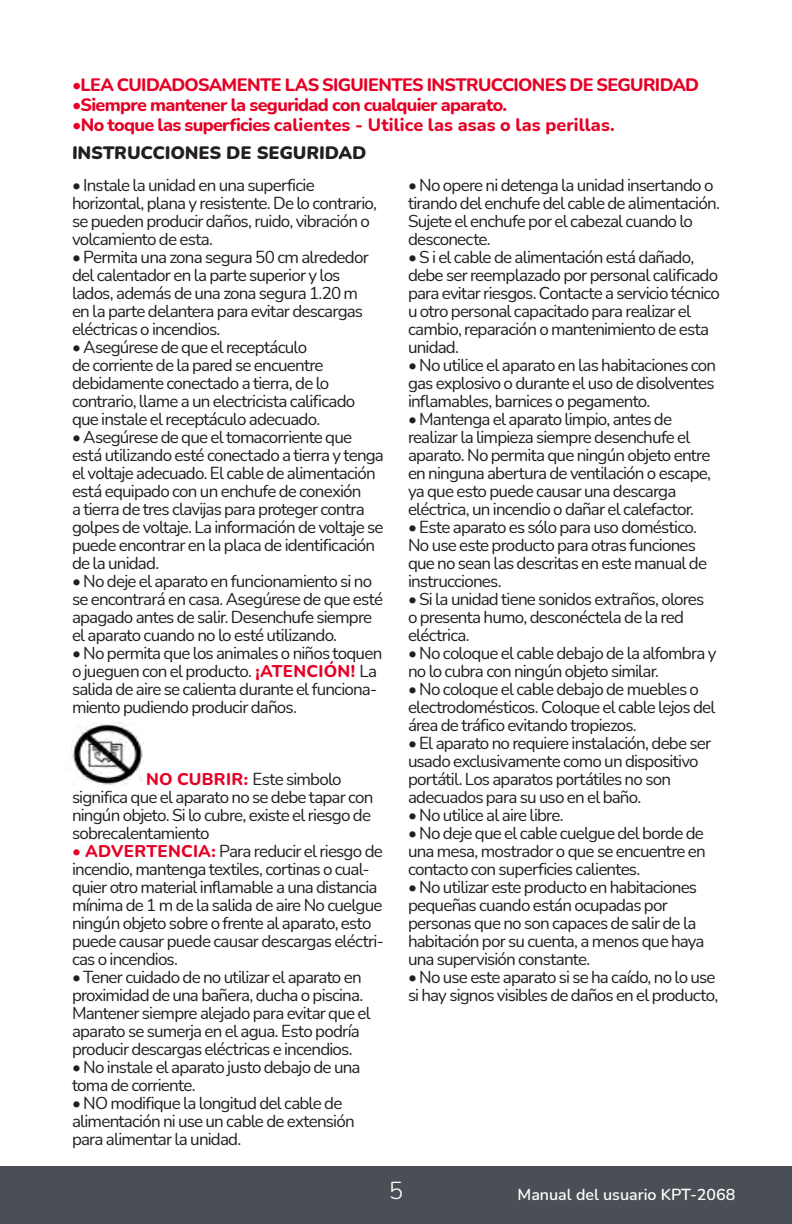
<style>
.page{position:relative;width:792px;height:1224px;background:#fff}
.page>*{position:absolute;margin:0;border:0;box-sizing:border-box;transform-origin:0 0}
.t1{font:300 24px "Nunito";color:#fff}
.t2{font:800 18px "Nunito";letter-spacing:-.035em;color:#e60026}
.t3{font:800 18px "Nunito";color:#e60026}
.t4{font:900 18px "Nunito";color:#231f20}
.t5{font:17px/18px "Nunito";letter-spacing:-.045em;color:#231f20}
.t6{font:600 16px "Nunito";color:#fff}
.s1{font-weight:900}
.s2{font-weight:800;color:#e60026}
</style>
<div class="page">
<div style="left:0;top:1166px;width:792px;height:58px;background:#4a4f55"></div>
<img style="left:72px;top:722px;width:72px;height:63px">
<p class="t2" style="left:72px;top:72px;width:629px"><span class="s1">•</span>LEA CUIDADOSAMENTE LAS SIGUIENTES INSTRUCCIONES DE SEGURIDAD</p>
<p class="t2" style="left:72px;top:92px;width:437px"><span class="s1">•</span>Siempre mantener la seguridad con cualquier aparato.</p>
<p class="t3" style="left:72px;top:112px;width:544px"><span class="s1">•</span>No toque las superficies calientes - Utilice las asas o las perillas.</p>
<p class="t4" style="left:72px;top:140px;width:296px">INSTRUCCIONES DE SEGURIDAD</p>
<p class="t5" style="left:72px;top:175px;width:307px">• Instale la unidad en una superficie horizontal, plana y resistente. De lo contrario, se pueden producir daños, ruido, vibración o volcamiento de esta.</p>
<p class="t5" style="left:72px;top:247px;width:298px">• Permita una zona segura 50 cm alrededor del calentador en la parte superior y los lados, además de una zona segura 1.20 m en la parte delantera para evitar descargas eléctricas o incendios.</p>
<p class="t5" style="left:72px;top:337px;width:285px">• Asegúrese de que el receptáculo<br>de corriente de la pared se encuentre debidamente conectado a tierra, de lo contrario, llame a un electricista calificado que instale el receptáculo adecuado.</p>
<p class="t5" style="left:72px;top:427px;width:313px">• Asegúrese de que el tomacorriente que está utilizando esté conectado a tierra y tenga el voltaje adecuado. El cable de alimentación está equipado con un enchufe de conexión<br>a tierra de tres clavijas para proteger contra golpes de voltaje. La información de voltaje se puede encontrar en la placa de identificación de la unidad.</p>
<p class="t5" style="left:72px;top:571px;width:313px">• No deje el aparato en funcionamiento si no se encontrará en casa. Asegúrese de que esté apagado antes de salir. Desenchufe siempre el aparato cuando no lo esté utilizando.</p>
<p class="t5" style="left:72px;top:643px;width:312px">• No permita que los animales o niños toquen o jueguen con el producto. <span class="s2">¡ATENCIÓN!</span> La salida de aire se calienta durante el funciona&shy;miento pudiendo producir daños.</p>
<p class="t5" style="left:72px;top:769px;width:303px;text-indent:74px"><span class="s2">NO CUBRIR:</span> Este simbolo significa que el aparato no se debe tapar con ningún objeto. Si lo cubre, existe el riesgo de sobrecalentamiento</p>
<p class="t5" style="left:72px;top:841px;width:314px"><span class="s2">• ADVERTENCIA:</span> Para reducir el riesgo de incendio, mantenga textiles, cortinas o cual&shy;quier otro material inflamable a una distancia mínima de 1 m de la salida de aire No cuelgue ningún objeto sobre o frente al aparato, esto puede causar puede causar descargas eléctri&shy;cas o incendios.</p>
<p class="t5" style="left:72px;top:968px;width:300px">• Tener cuidado de no utilizar el aparato en proximidad de una bañera, ducha o piscina.<br>Mantener siempre alejado para evitar que el aparato se sumerja en el agua. Esto podría producir descargas eléctricas e incendios.</p>
<p class="t5" style="left:72px;top:1058px;width:290px"><span class="s1">•</span> No instale el aparato justo debajo de una toma de corriente.</p>
<p class="t5" style="left:72px;top:1094px;width:284px">• NO modifique la longitud del cable de alimentación ni use un cable de extensión para alimentar la unidad.</p>
<p class="t5" style="left:408px;top:176px;width:314px">• No opere ni detenga la unidad insertando o tirando del enchufe del cable de alimentación.<br>Sujete el enchufe por el cabezal cuando lo desconecte.</p>
<p class="t5" style="left:408px;top:248px;width:313px">• S i el cable de alimentación está dañado, debe ser reemplazado por personal calificado para evitar riesgos. Contacte a servicio técnico u otro personal capacitado para realizar el cambio, reparación o mantenimiento de esta unidad.</p>
<p class="t5" style="left:408px;top:356px;width:310px;text-align:justify">• No utilice el aparato en las habitaciones con gas explosivo o durante el uso de disolventes inflamables, barnices o pegamento.</p>
<p class="t5" style="left:408px;top:410px;width:305px">• Mantenga el aparato limpio, antes de realizar la limpieza siempre desenchufe el aparato. No permita que ningún objeto entre en ninguna abertura de ventilación o escape, ya que esto puede causar una descarga eléctrica, un incendio o dañar el calefactor.</p>
<p class="t5" style="left:408px;top:518px;width:301px">• Este aparato es sólo para uso doméstico.<br>No use este producto para otras funciones que no sean las descritas en este manual de instrucciones.</p>
<p class="t5" style="left:408px;top:590px;width:298px">• Si la unidad tiene sonidos extraños, olores o presenta humo, desconéctela de la red eléctrica.</p>
<p class="t5" style="left:408px;top:644px;width:310px">• No coloque el cable debajo de la alfombra y no lo cubra con ningún objeto similar.</p>
<p class="t5" style="left:408px;top:680px;width:309px">• No coloque el cable debajo de muebles o electrodomésticos. Coloque el cable lejos del área de tráfico evitando tropiezos.</p>
<p class="t5" style="left:408px;top:734px;width:305px">• El aparato no requiere instalación, debe ser usado exclusivamente como un dispositivo portátil. Los aparatos portátiles no son adecuados para su uso en el baño.</p>
<p class="t5" style="left:408px;top:806px;width:157px">• No utilice al aire libre.</p>
<p class="t5" style="left:408px;top:824px;width:299px;text-align:justify">• No deje que el cable cuelgue del borde de una mesa, mostrador o que se encuentre en contacto con superficies calientes.</p>
<p class="t5" style="left:408px;top:878px;width:298px">• No utilizar este producto en habitaciones pequeñas cuando están ocupadas por personas que no son capaces de salir de la habitación por su cuenta, a menos que haya una supervisión constante.</p>
<p class="t5" style="left:408px;top:968px;width:312px">• No use este aparato si se ha caído, no lo use si hay signos visibles de daños en el producto,</p>
<h1 class="t1" style="left:389px;top:1174px;width:16px">5</h1>
<p class="t6" style="left:518px;top:1183px;width:219px">Manual del usuario KPT-2068</p>
</div>
